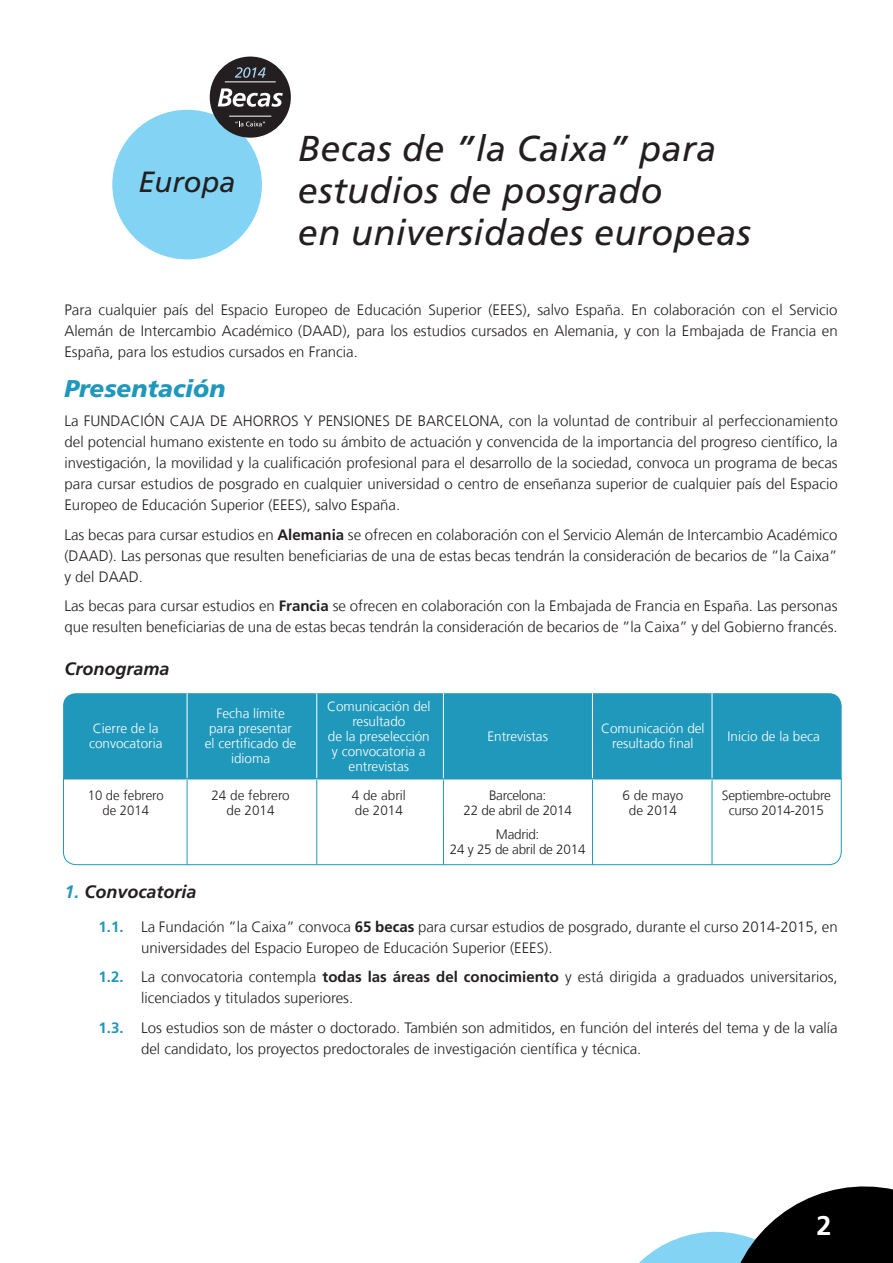
<style>
.page{position:relative;width:893px;height:1263px;background:#fff}
.page>*{position:absolute;margin:0;border:0;box-sizing:border-box;transform-origin:0 0}
.t1{font:italic 36px/42px "La Caixa Frutiger";letter-spacing:.01em;color:#231f20}
.t2{font:italic 29.25px "La Caixa Frutiger";color:#231f20}
.t3{font:700 27px "La Caixa Frutiger";color:#fff}
.t4{font:italic 900 24.3px "La Caixa Frutiger";color:#2098bb}
.t5{font:italic 700 18px "La Caixa Frutiger";color:#231f20}
.t6{font:300 15px/21px "La Caixa Frutiger";color:#231f20}
.t7{font:300 13.5px/15px "La Caixa Frutiger";color:#fff;text-align:center}
.t8{font:300 13.5px/15px "La Caixa Frutiger";letter-spacing:-.02em;color:#231f20;text-align:center}
.t9{font:300 13.5px/15px "La Caixa Frutiger";color:#231f20;text-align:center}
.s1{font-weight:700}
.s2{color:#2098bb}
.s3{font-weight:700;color:#2098bb}
</style>
<div class="page">
<svg style="left:639px;top:1186px;width:254px;height:77px"></svg>
<div style="left:112px;top:110px;width:150px;height:149px;background:#83d4f4;border-radius:50%"></div>
<div style="left:210px;top:57px;width:81px;height:81px;background:#231f20;border-radius:50%"></div>
<svg style="left:235px;top:121px;width:30px;height:5px"></svg>
<hr style="left:225px;top:82px;width:51px;height:1px;background:#fff">
<hr style="left:229px;top:116px;width:42px;height:1px;background:#fff">
<svg style="left:218px;top:88px;width:65px;height:19px"></svg>
<svg style="left:235px;top:67px;width:31px;height:11px"></svg>
<div style="left:63px;top:693px;width:779px;height:85px;background:#2098bb"></div>
<hr style="left:187px;top:693px;width:1px;height:167px;background:#fff">
<hr style="left:316px;top:693px;width:1px;height:167px;background:#fff">
<hr style="left:443px;top:693px;width:1px;height:167px;background:#fff">
<hr style="left:592px;top:693px;width:1px;height:167px;background:#fff">
<hr style="left:712px;top:693px;width:1px;height:167px;background:#fff">
<svg style="left:63px;top:778px;width:779px;height:87px"></svg>
<h2 class="t2" style="left:138px;top:164px;width:99px">Europa</h2>
<h1 class="t1" style="left:298px;top:127px;width:454px">Becas de ”la Caixa” para estudios de posgrado<br>en universidades europeas</h1>
<p class="t6" style="left:64px;top:300px;width:775px;text-align:justify">Para cualquier país del Espacio Europeo de Educación Superior (EEES), salvo España. En colaboración con el Servicio Alemán de Intercambio Académico (DAAD), para los estudios cursados en Alemania, y con la Embajada de Francia en España, para los estudios cursados en Francia.</p>
<h3 class="t4" style="left:64px;top:374px;width:163px">Presentación</h3>
<p class="t6" style="left:64px;top:411px;width:775px;text-align:justify">La FUNDACIÓN CAJA DE AHORROS Y PENSIONES DE BARCELONA, con la voluntad de contribuir al perfeccionamiento del potencial humano existente en todo su ámbito de actuación y convencida de la importancia del progreso científico, la investigación, la movilidad y la cualificación profesional para el desarrollo de la sociedad, convoca un programa de becas para cursar estudios de posgrado en cualquier universidad o centro de enseñanza superior de cualquier país del Espacio Europeo de Educación Superior (EEES), salvo España.</p>
<p class="t6" style="left:64px;top:524px;width:775px;text-align:justify">Las becas para cursar estudios en <span class="s1">Alemania</span> se ofrecen en colaboración con el Servicio Alemán de Intercambio Académico (DAAD). Las personas que resulten beneficiarias de una de estas becas tendrán la consideración de becarios de ”la Caixa” y del DAAD.</p>
<p class="t6" style="left:64px;top:596px;width:775px">Las becas para cursar estudios en <span class="s1">Francia</span> se ofrecen en colaboración con la Embajada de Francia en España. Las personas que resulten beneficiarias de una de estas becas tendrán la consideración de becarios de ”la Caixa” y del Gobierno francés.</p>
<p class="t5" style="left:64px;top:658px;width:107px">Cronograma</p>
<p class="t7" style="left:89px;top:721px;width:75px;text-align:left">Cierre de la convocatoria</p>
<p class="t7" style="left:205px;top:706px;width:93px">Fecha límite para presentar el certificado de idioma</p>
<p class="t7" style="left:327px;top:699px;width:105px">Comunicación del resultado<br>de la preselección y convocatoria a entrevistas</p>
<p class="t7" style="left:487px;top:729px;width:62px">Entrevistas</p>
<p class="t7" style="left:601px;top:721px;width:105px">Comunicación del resultado final</p>
<p class="t7" style="left:728px;top:728px;width:94px">Inicio de la beca</p>
<p class="t9" style="left:88px;top:788px;width:77px">10 de febrero de 2014</p>
<p class="t9" style="left:211px;top:788px;width:80px">24 de febrero de 2014</p>
<p class="t9" style="left:352px;top:788px;width:56px;text-align:left">4 de abril de 2014</p>
<p class="t8" style="left:463px;top:788px;width:110px">Barcelona:<br>22 de abril de 2014</p>
<p class="t8" style="left:450px;top:826px;width:137px">Madrid:<br>24 y 25 de abril de 2014</p>
<p class="t9" style="left:622px;top:788px;width:62px">6 de mayo de 2014</p>
<p class="t8" style="left:722px;top:788px;width:110px">Septiembre-octubre curso 2014-2015</p>
<p class="t5" style="left:64px;top:881px;width:134px"><span class="s2">1.</span> Convocatoria</p>
<p class="t6" style="left:141px;top:916px;width:698px;text-indent:-43px"><span class="s3">1.1.</span> La Fundación ”la Caixa” convoca <span class="s1">65 becas</span> para cursar estudios de posgrado, durante el curso 2014-2015, en universidades del Espacio Europeo de Educación Superior (EEES).</p>
<p class="t6" style="left:141px;top:967px;width:698px;text-indent:-43px"><span class="s3">1.2.</span> La convocatoria contempla <span class="s1">todas las áreas del conocimiento</span> y está dirigida a graduados universitarios, licenciados y titulados superiores.</p>
<p class="t6" style="left:141px;top:1017px;width:698px;text-indent:-43px"><span class="s3">1.3.</span> Los estudios son de máster o doctorado. También son admitidos, en función del interés del tema y de la valía del candidato, los proyectos predoctorales de investigación científica y técnica.</p>
<h3 class="t3" style="left:816px;top:1210px;width:17px">2</h3>
</div>
